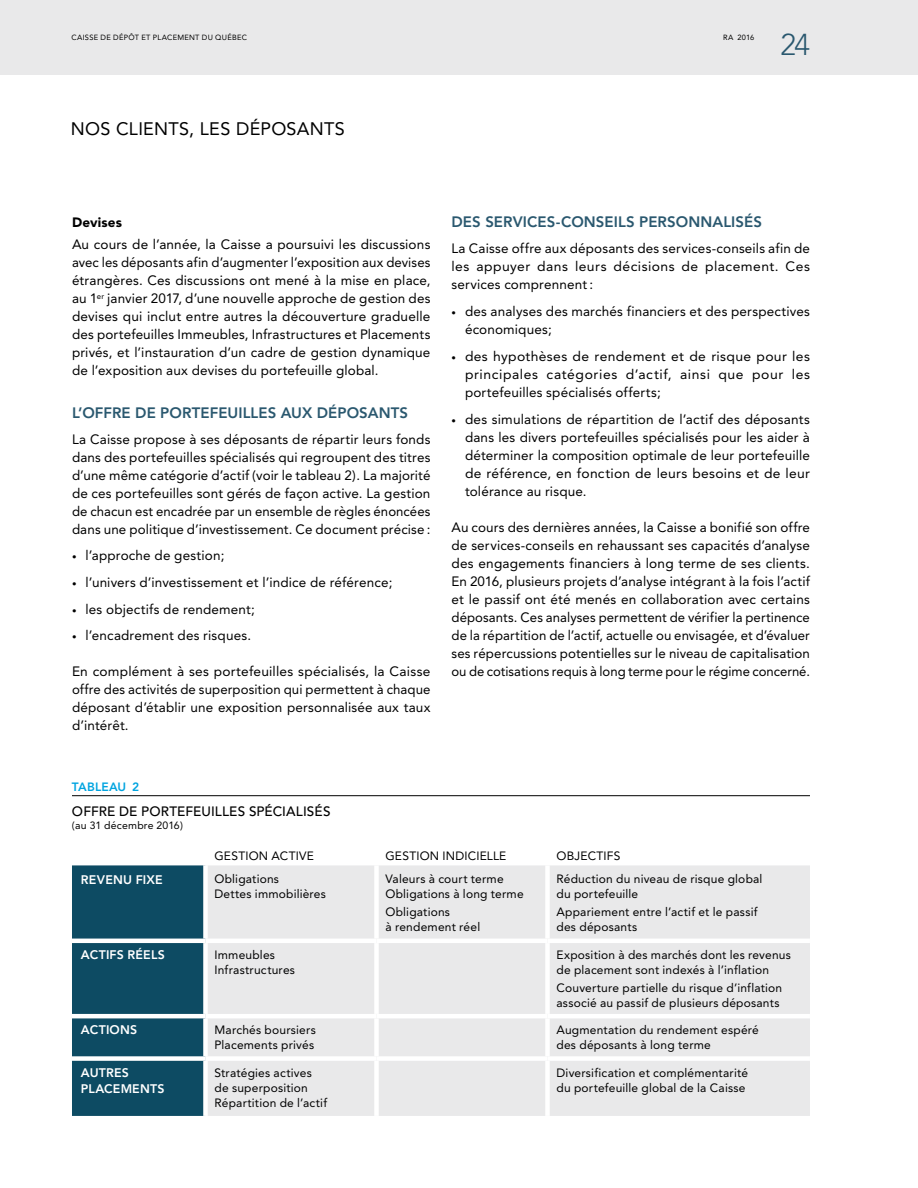
<style>
.page{position:relative;width:918px;height:1188px;background:#fff}
.page>*{position:absolute;margin:0;border:0;box-sizing:border-box;transform-origin:0 0}
.Texte_folios_2014{font:300 30px "Avenir";color:#2a586f}
._03_Titres_suite_pou{font:18px "Avenir";color:#000}
._02_Sous-titres_NIVE{font:800 15px "Avenir";letter-spacing:.005em;color:#2a586f}
._2014_txt_courant_9{font:13.5px/18px "Avenir";letter-spacing:.01em;color:#000;text-align:justify}
.t1{font:500 13.5px "Avenir";letter-spacing:.01em;color:#000}
._03_Sous-titres_NIVE{font:900 13.5px "Avenir";letter-spacing:.01em;color:#000}
.t2{font:800 12.3px/16.5px "Avenir";letter-spacing:.015em;color:#fff}
.t3{font:12px/15px "Avenir";letter-spacing:.015em;color:#000}
.t4{font:800 12px "Avenir";letter-spacing:.01em;color:#00a4e0}
.t5{font:10.5px "Avenir";letter-spacing:.02em;color:#000}
.Texte_folios_2014-2{font:7.5px "Avenir";letter-spacing:.035em;color:#000}
.s1{font-size:9px}
</style>
<div class="page">
<div style="left:0;top:0;width:918px;height:75px;background:#e9e9ea"></div>
<div style="left:208px;top:865px;width:602px;height:74px;background:#e9e9ea"></div>
<div style="left:72px;top:865px;width:131px;height:251px;background:#0d4b63"></div>
<div style="left:208px;top:943px;width:602px;height:173px;background:#e9e9ea"></div>
<div style="left:374px;top:865px;width:5px;height:74px;background:#fff"></div>
<div style="left:545px;top:865px;width:5px;height:74px;background:#fff"></div>
<hr style="left:72px;top:939px;width:133px;height:4px;background:#fff">
<div style="left:374px;top:943px;width:5px;height:71px;background:#fff"></div>
<div style="left:545px;top:943px;width:5px;height:71px;background:#fff"></div>
<hr style="left:72px;top:1014px;width:133px;height:4px;background:#fff">
<hr style="left:205px;top:1014px;width:171px;height:4px;background:#fff">
<hr style="left:376px;top:1014px;width:171px;height:4px;background:#fff">
<div style="left:374px;top:1018px;width:5px;height:38px;background:#fff"></div>
<hr style="left:547px;top:1014px;width:263px;height:4px;background:#fff">
<div style="left:545px;top:1018px;width:5px;height:38px;background:#fff"></div>
<div style="left:72px;top:1056px;width:133px;height:5px;background:#fff"></div>
<div style="left:205px;top:1056px;width:171px;height:5px;background:#fff"></div>
<div style="left:376px;top:1056px;width:171px;height:5px;background:#fff"></div>
<div style="left:374px;top:1061px;width:5px;height:55px;background:#fff"></div>
<div style="left:547px;top:1056px;width:263px;height:5px;background:#fff"></div>
<div style="left:545px;top:1061px;width:5px;height:55px;background:#fff"></div>
<hr style="left:72px;top:795px;width:738px;height:1px;background:#000">
<p class="Texte_folios_2014-2" style="left:72px;top:33px;width:177px">CAISSE DE DÉPÔT ET PLACEMENT DU QUÉBEC</p>
<p class="Texte_folios_2014" style="left:781px;top:27px;width:31px">24</p>
<p class="Texte_folios_2014-2" style="left:723px;top:33px;width:33px">RA 2016</p>
<p class="_03_Titres_suite_pou" style="left:71px;top:118px;width:57px">Nos clients</p>
<p class="_03_Titres_suite_pou" style="left:189px;top:118px;width:22px">, les</p>
<p class="_03_Titres_suite_pou" style="left:236px;top:118px;width:13px">déposants</p>
<p class="_03_Sous-titres_NIVE" style="left:72px;top:214px;width:52px">Devises</p>
<p class="_2014_txt_courant_9" style="left:72px;top:236px;width:360px">Au cours de l’année, la Caisse a poursuivi les discussions avec les déposants afin d’augmenter l’exposition aux devises étrangères. Ces discussions ont mené à la mise en place, au 1<sup>er</sup> janvier 2017, d’une nouvelle approche de gestion des devises qui inclut entre autres la découverture graduelle des portefeuilles Immeubles, Infrastructures et Placements privés, et l’instauration d’un cadre de gestion dynamique de l’exposition aux devises du portefeuille global.</p>
<p class="_02_Sous-titres_NIVE" style="left:72px;top:404px;width:338px">L’OFFRE DE PORTEFEUILLES AUX DÉPOSANTS</p>
<p class="_2014_txt_courant_9" style="left:72px;top:430px;width:360px">La Caisse propose à ses déposants de répartir leurs fonds dans des portefeuilles spécialisés qui regroupent des titres d’une même catégorie d’actif (voir le tableau 2). La majorité de ces portefeuilles sont gérés de façon active. La gestion de chacun est encadrée par un ensemble de règles énoncées dans une politique d’investissement. Ce document précise :</p>
<p class="_2014_txt_courant_9" style="left:72px;top:547px;width:154px"><span class="s1">•</span> l’approche de gestion;</p>
<p class="_2014_txt_courant_9" style="left:72px;top:573px;width:322px"><span class="s1">•</span> l’univers d’investissement et l’indice de référence;</p>
<p class="_2014_txt_courant_9" style="left:72px;top:600px;width:185px"><span class="s1">•</span> les objectifs de rendement;</p>
<p class="_2014_txt_courant_9" style="left:72px;top:627px;width:181px"><span class="s1">•</span> l’encadrement des risques.</p>
<p class="_2014_txt_courant_9" style="left:72px;top:662px;width:360px">En complément à ses portefeuilles spécialisés, la Caisse offre des activités de superposition qui permettent à chaque déposant d’établir une exposition personnalisée aux taux d’intérêt.</p>
<p class="_02_Sous-titres_NIVE" style="left:452px;top:213px;width:312px">DES SERVICES-CONSEILS PERSONNALISÉS</p>
<p class="_2014_txt_courant_9" style="left:452px;top:239px;width:360px">La Caisse offre aux déposants des services-conseils afin de les appuyer dans leurs décisions de placement. Ces services comprennent:</p>
<p class="_2014_txt_courant_9" style="left:465px;top:302px;width:346px;text-indent:-14px"><span class="s1">•</span> des analyses des marchés financiers et des perspectives économiques;</p>
<p class="_2014_txt_courant_9" style="left:465px;top:347px;width:347px;text-indent:-14px"><span class="s1">•</span> des hypothèses de rendement et de risque pour les principales catégories d’actif, ainsi que pour les portefeuilles spécialisés offerts;</p>
<p class="_2014_txt_courant_9" style="left:465px;top:410px;width:347px;text-indent:-14px"><span class="s1">•</span> des simulations de répartition de l’actif des déposants dans les divers portefeuilles spécialisés pour les aider à déterminer la composition optimale de leur portefeuille de référence, en fonction de leurs besoins et de leur tolérance au risque.</p>
<p class="_2014_txt_courant_9" style="left:452px;top:518px;width:360px">Au cours des dernières années, la Caisse a bonifié son offre de services-conseils en rehaussant ses capacités d’analyse des engagements financiers à long terme de ses clients.<br>En 2016, plusieurs projets d’analyse intégrant à la fois l’actif et le passif ont été menés en collaboration avec certains déposants. Ces analyses permettent de vérifier la pertinence de la répartition de l’actif, actuelle ou envisagée, et d’évaluer ses répercussions potentielles sur le niveau de capitalisation ou de cotisations requis à long terme pour le régime concerné.</p>
<p class="t4" style="left:72px;top:780px;width:69px">TABLEAU 2</p>
<p class="t1" style="left:72px;top:803px;width:260px">OFFRE DE PORTEFEUILLES SPÉCIALISÉS</p>
<p class="t5" style="left:72px;top:819px;width:113px">(au 31 décembre 2016)</p>
<p class="t3" style="left:214px;top:848px;width:101px">GESTION ACTIVE</p>
<p class="t3" style="left:385px;top:848px;width:122px">GESTION INDICIELLE</p>
<p class="t3" style="left:556px;top:848px;width:65px">OBJECTIFS</p>
<p class="t2" style="left:81px;top:871px;width:83px">REVENU FIXE</p>
<p class="t3" style="left:214px;top:872px;width:113px">Obligations<br>Dettes immobilières</p>
<p class="t3" style="left:385px;top:872px;width:140px">Valeurs à court terme<br>Obligations à long terme</p>
<p class="t3" style="left:385px;top:905px;width:96px">Obligations<br>à rendement réel</p>
<p class="t3" style="left:556px;top:872px;width:207px">Réduction du niveau de risque global du portefeuille</p>
<p class="t3" style="left:556px;top:905px;width:203px">Appariement entre l’actif et le passif des déposants</p>
<p class="t2" style="left:81px;top:947px;width:85px">ACTIFS RÉELS</p>
<p class="t3" style="left:214px;top:947px;width:82px">Immeubles<br>Infrastructures</p>
<p class="t3" style="left:556px;top:947px;width:236px">Exposition à des marchés dont les revenus de placement sont indexés à l’inflation</p>
<p class="t3" style="left:556px;top:980px;width:227px">Couverture partielle du risque d’inflation associé au passif de plusieurs déposants</p>
<p class="t2" style="left:81px;top:1022px;width:58px">ACTIONS</p>
<p class="t3" style="left:214px;top:1023px;width:103px">Marchés boursiers<br>Placements privés</p>
<p class="t3" style="left:556px;top:1023px;width:204px">Augmentation du rendement espéré des déposants à long terme</p>
<p class="t2" style="left:81px;top:1064px;width:85px">AUTRES<br>PLACEMENTS</p>
<p class="t3" style="left:214px;top:1065px;width:114px">Stratégies actives de superposition<br>Répartition de l’actif</p>
<p class="t3" style="left:556px;top:1065px;width:193px">Diversification et complémentarité du portefeuille global de la Caisse</p>
</div>
